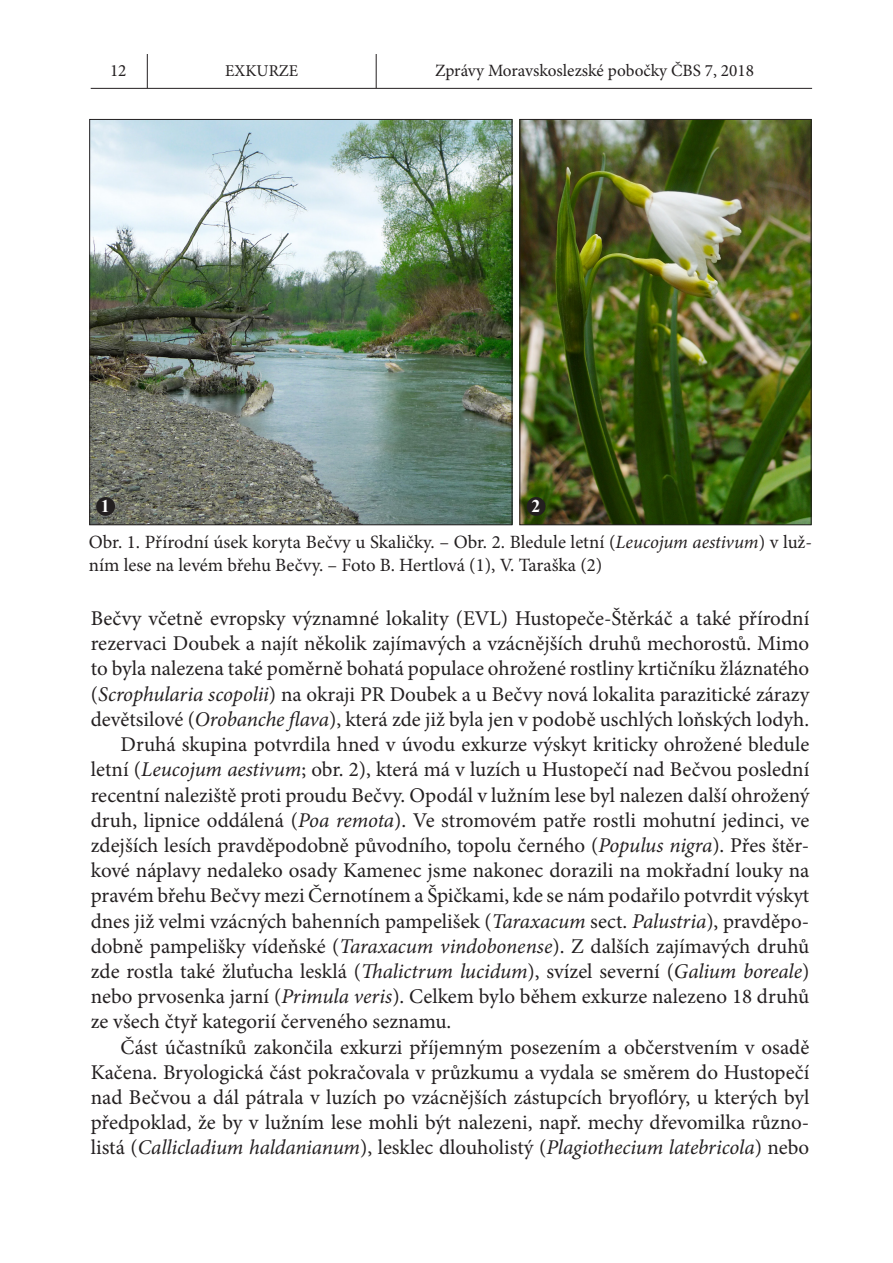
<style>
.page{position:relative;width:893px;height:1263px;background:#fff}
.page>*{position:absolute;margin:0;border:0;box-sizing:border-box;transform-origin:0 0}
.t1{font:21px/25.2px "Minion Pro";color:#231f20;text-align:justify}
.t2{font:18.75px/22.5px "Minion Pro";color:#231f20}
.t3{font:700 17.85px "Times New Roman";color:#fff}
.t4{font:17.25px "Minion Pro";color:#231f20}
.t5{font:16.5px "Minion Pro";color:#231f20}
.s1{font-style:italic}
</style>
<div class="page">
<img style="left:521px;top:121px;width:288px;height:402px">
<div style="left:519px;top:119px;width:292px;height:406px;border:1px solid #231f20"></div>
<img style="left:91px;top:121px;width:419px;height:402px">
<div style="left:527px;top:497px;width:19px;height:19px;background:#231f20;border-radius:50%"></div>
<div style="left:96px;top:497px;width:19px;height:19px;background:#231f20;border-radius:50%"></div>
<hr style="left:91px;top:88px;width:721px;height:1px;background:#231f20">
<hr style="left:376px;top:54px;width:1px;height:34px;background:#231f20">
<hr style="left:147px;top:54px;width:1px;height:34px;background:#231f20">
<p class="t4" style="left:110px;top:59px;width:18px">12</p>
<p class="t5" style="left:225px;top:59px;width:74px">EXKURZE</p>
<p class="t4" style="left:435px;top:59px;width:320px">Zprávy Moravskoslezské pobočky ČBS 7, 2018</p>
<p class="t3" style="left:101px;top:493px;width:10px">1</p>
<p class="t3" style="left:531px;top:493px;width:10px">2</p>
<p class="t2" style="left:89px;top:531px;width:725px">Obr. 1. Přírodní úsek koryta Bečvy u Skaličky. – Obr. 2. Bledule letní (<span class="s1">Leucojum aestivum</span>) v luž&shy;ním lese na levém břehu Bečvy. – Foto B. Hertlová (1), V. Taraška (2)</p>
<p class="t1" style="left:91px;top:606px;width:720px">Bečvy včetně evropsky významné lokality (EVL) Hustopeče-Štěrkáč a také přírodní rezervaci Doubek a najít několik zajímavých a vzácnějších druhů mechorostů. Mimo to byla nalezena také poměrně bohatá populace ohrožené rostliny krtičníku žláznatého (<span class="s1">Scrophularia scopolii</span>) na okraji PR Doubek a u Bečvy nová lokalita parazitické zárazy devětsilové (<span class="s1">Orobanche flava</span>), která zde již byla jen v podobě uschlých loňských lodyh.</p>
<p class="t1" style="left:91px;top:732px;width:720px;text-indent:30px">Druhá skupina potvrdila hned v úvodu exkurze výskyt kriticky ohrožené bledule letní (<span class="s1">Leucojum aestivum</span>; obr. 2), která má v luzích u Hustopečí nad Bečvou poslední recentní naleziště proti proudu Bečvy. Opodál v lužním lese byl nalezen další ohrožený druh, lipnice oddálená (<span class="s1">Poa remota</span>). Ve stromovém patře rostli mohutní jedinci, ve zdejších lesích pravděpodobně původního, topolu černého (<span class="s1">Populus nigra</span>). Přes štěr&shy;kové náplavy nedaleko osady Kamenec jsme nakonec dorazili na mokřadní louky na pravém břehu Bečvy mezi Černotínem a Špičkami, kde se nám podařilo potvrdit výskyt dnes již velmi vzácných bahenních pampelišek (<span class="s1">Taraxacum</span> sect. <span class="s1">Palustria</span>), pravděpo&shy;dobně pampelišky vídeňské (<span class="s1">Taraxacum vindobonense</span>). Z dalších zajímavých druhů zde rostla také žluťucha lesklá (<span class="s1">Thalictrum lucidum</span>), svízel severní (<span class="s1">Galium boreale</span>) nebo prvosenka jarní (<span class="s1">Primula veris</span>). Celkem bylo během exkurze nalezeno 18 druhů ze všech čtyř kategorií červeného seznamu.</p>
<p class="t1" style="left:91px;top:1034px;width:720px;text-indent:30px">Část účastníků zakončila exkurzi příjemným posezením a občerstvením v osadě Kačena. Bryologická část pokračovala v průzkumu a vydala se směrem do Hustopečí nad Bečvou a dál pátrala v luzích po vzácnějších zástupcích bryoflóry, u kterých byl předpoklad, že by v lužním lese mohli být nalezeni, např. mechy dřevomilka různo&shy;listá (<span class="s1">Callicladium haldanianum</span>), lesklec dlouholistý (<span class="s1">Plagiothecium latebricola</span>) nebo</p>
</div>
